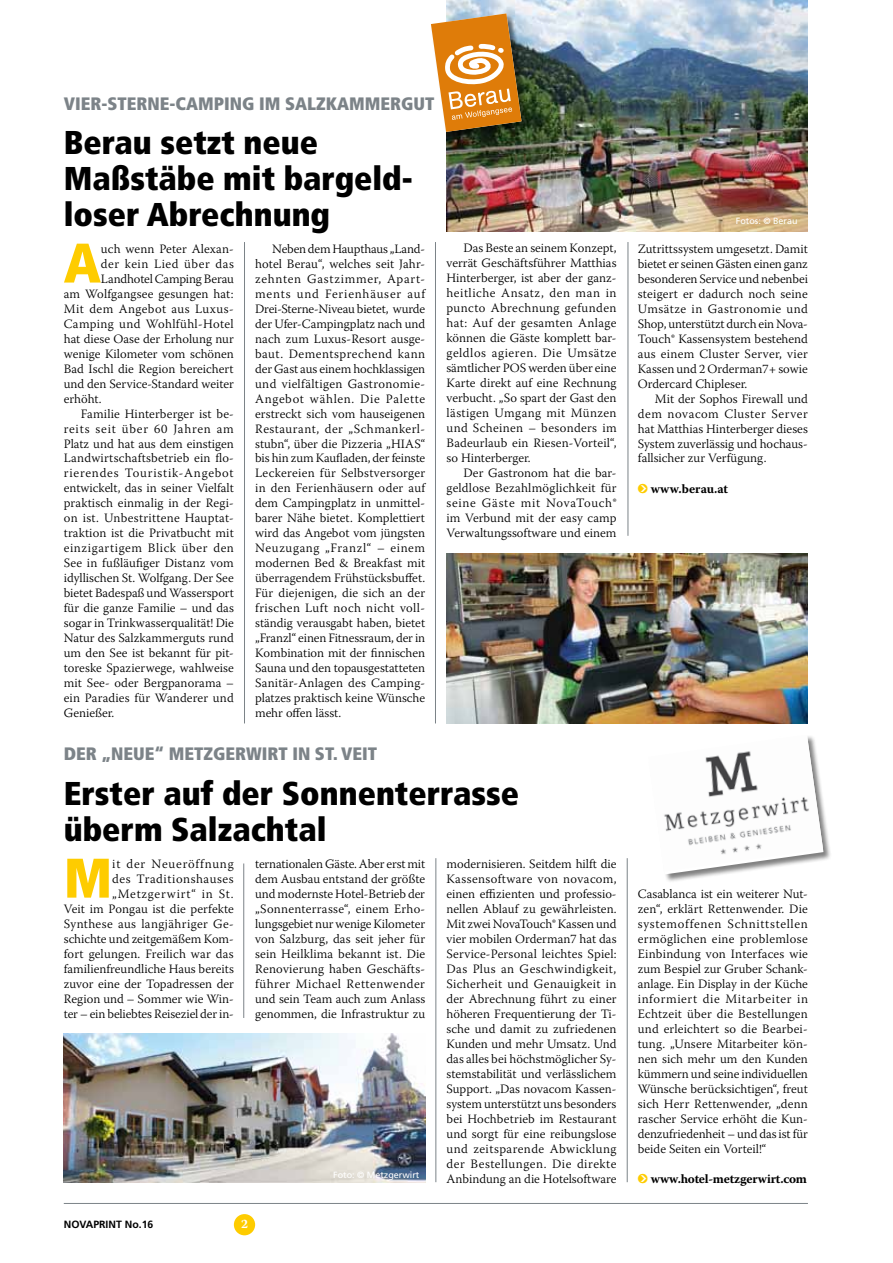
<style>
.page{position:relative;width:893px;height:1263px;background:#fff}
.page>*{position:absolute;margin:0;border:0;box-sizing:border-box;transform-origin:0 0}
.t1{font:900 condensed 55.8px "Frutiger";color:#fecc00}
.t2{font:900 condensed 33px/36px "Frutiger";color:#000}
.t3{font:900 condensed 18px "Frutiger";color:#7c8388}
.t4{font:300 12.75px/15px "Warnock Pro";letter-spacing:.005em;color:#000;text-align:justify}
.t5{font:300 12.75px "Warnock Pro";letter-spacing:.06em;color:#000}
.t6{font:700 12.75px "Warnock Pro";letter-spacing:-.005em;color:#000}
.t7{font:300 12.75px "Warnock Pro";letter-spacing:.045em;color:#000}
.t8{font:300 12.75px "Warnock Pro";letter-spacing:.03em;color:#000}
.t9{font:300 12.75px "Warnock Pro";letter-spacing:.035em;color:#000}
.t10{font:300 12.75px "Warnock Pro";letter-spacing:.04em;color:#000}
.t11{font:700 12.75px "Warnock Pro";color:#fff}
.t12{font:700 10.5px "Frutiger";color:#000}
.t13{font:9px "Frutiger";color:#fff}
.s1{font-family:"Arm Bol";font-weight:400;color:#fecc00}
</style>
<div class="page">
<hr style="left:64px;top:1203px;width:744px;height:1px;background:#7c8388">
<div style="left:234px;top:1214px;width:21px;height:21px;background:#fecc00;border-radius:50%"></div>
<hr style="left:627px;top:858px;width:1px;height:324px;background:#7c8388">
<hr style="left:435px;top:858px;width:1px;height:324px;background:#7c8388">
<hr style="left:243px;top:863px;width:1px;height:155px;background:#7c8388">
<img style="left:64px;top:1033px;width:361px;height:149px">
<div style="left:648px;top:734px;width:183px;height:149px;background:#000;opacity:.5"></div>
<svg style="left:648px;top:871px;width:175px;height:3px"></svg>
<img style="left:648px;top:735px;width:175px;height:136px">
<hr style="left:244px;top:242px;width:1px;height:481px;background:#7c8388">
<img style="left:446px;top:0;width:362px;height:231px">
<img style="left:446px;top:554px;width:362px;height:169px">
<hr style="left:435px;top:242px;width:1px;height:481px;background:#7c8388">
<hr style="left:628px;top:242px;width:1px;height:294px;background:#7c8388">
<div style="left:430px;top:13px;width:99px;height:127px;background:#000;opacity:.5"></div>
<svg style="left:431px;top:13px;width:90px;height:119px"></svg>
<h3 class="t3" style="left:64px;top:93px;width:372px">Vier-Sterne-Camping im Salzkammergut</h3>
<h2 class="t2" style="left:64px;top:125px;width:351px">Berau setzt neue<br>Maßstäbe mit bargeld&shy;loser Abrechnung</h2>
<h1 class="t1" style="left:64px;top:229px;width:38px">A</h1>
<p class="t4" style="left:101px;top:241px;width:134px">uch wenn Peter Alexan-</p>
<p class="t10" style="left:101px;top:256px;width:134px">der kein Lied über das</p>
<p class="t4" style="left:101px;top:271px;width:134px">Landhotel Camping Berau</p>
<p class="t4" style="left:64px;top:286px;width:171px">am Wolfgangsee gesungen hat:</p>
<p class="t9" style="left:64px;top:301px;width:172px">Mit dem Angebot aus Luxus-</p>
<p class="t8" style="left:64px;top:316px;width:171px">Camping und Wohlfühl-Hotel</p>
<p class="t4" style="left:64px;top:331px;width:172px">hat diese Oase der Erholung nur</p>
<p class="t4" style="left:64px;top:346px;width:172px">wenige Kilometer vom schönen</p>
<p class="t4" style="left:64px;top:361px;width:171px">Bad Ischl die Region bereichert</p>
<p class="t4" style="left:64px;top:376px;width:172px">und den Service-Standard weiter</p>
<p class="t4" style="left:64px;top:391px;width:39px">erhöht.</p>
<p class="t4" style="left:81px;top:406px;width:155px">Familie Hinterberger ist be-</p>
<p class="t5" style="left:64px;top:421px;width:172px">reits seit über 60 Jahren am</p>
<p class="t4" style="left:64px;top:436px;width:172px">Platz und hat aus dem einstigen</p>
<p class="t4" style="left:64px;top:451px;width:172px">Landwirtschaftsbetrieb ein flo-</p>
<p class="t5" style="left:64px;top:466px;width:171px">rierendes Touristik-Angebot</p>
<p class="t4" style="left:64px;top:481px;width:172px">entwickelt, das in seiner Vielfalt</p>
<p class="t4" style="left:64px;top:496px;width:172px">praktisch einmalig in der Regi-</p>
<p class="t4" style="left:64px;top:511px;width:172px">on ist. Unbestrittene Hauptat-</p>
<p class="t4" style="left:64px;top:526px;width:172px">traktion ist die Privatbucht mit</p>
<p class="t7" style="left:64px;top:541px;width:172px">einzigartigem Blick über den</p>
<p class="t4" style="left:64px;top:555px;width:171px">See in fußläufiger Distanz vom</p>
<p class="t4" style="left:64px;top:570px;width:172px">idyllischen St. Wolfgang. Der See</p>
<p class="t4" style="left:64px;top:585px;width:172px">bietet Badespaß und Wassersport</p>
<p class="t4" style="left:64px;top:600px;width:172px">für die ganze Familie – und das</p>
<p class="t4" style="left:64px;top:615px;width:172px">sogar in Trinkwasserqualität! Die</p>
<p class="t4" style="left:64px;top:630px;width:172px">Natur des Salzkammerguts rund</p>
<p class="t4" style="left:64px;top:645px;width:172px">um den See ist bekannt für pit-</p>
<p class="t4" style="left:64px;top:660px;width:172px">toreske Spazierwege, wahlweise</p>
<p class="t4" style="left:64px;top:675px;width:172px">mit See- oder Bergpanorama –</p>
<p class="t4" style="left:64px;top:690px;width:171px">ein Paradies für Wanderer und</p>
<p class="t4" style="left:64px;top:705px;width:52px">Genießer.</p>
<p class="t4" style="left:255px;top:241px;width:172px;text-indent:17px">Neben dem Haupthaus „Land&shy;hotel Berau“, welches seit Jahr&shy;zehnten Gastzimmer, Apart&shy;ments und Ferienhäuser auf Drei-Sterne-Niveau bietet, wurde der Ufer-Campingplatz nach und nach zum Luxus-Resort ausge&shy;baut. Dementsprechend kann der Gast aus einem hochklassigen und vielfältigen Gastronomie-Angebot wählen. Die Palette erstreckt sich vom hauseigenen Restaurant, der „Schmankerl&shy;stubn“, über die Pizzeria „HIAS“ bis hin zum Kaufladen, der feinste Leckereien für Selbstversorger in den Ferienhäusern oder auf dem Campingplatz in unmittel&shy;barer Nähe bietet. Komplettiert wird das Angebot vom jüngsten Neuzugang „Franzl“ – einem modernen Bed &amp; Breakfast mit überragendem Frühstücksbuffet.<br>Für diejenigen, die sich an der frischen Luft noch nicht voll&shy;ständig verausgabt haben, bietet „Franzl“ einen Fitnessraum, der in Kombination mit der finnischen Sauna und den topausgestatteten Sanitär-Anlagen des Camping&shy;platzes praktisch keine Wünsche mehr offen lässt.</p>
<p class="t4" style="left:446px;top:240px;width:172px;text-indent:17px">Das Beste an seinem Konzept, verrät Geschäftsführer Matthias Hinterberger, ist aber der ganz&shy;heitliche Ansatz, den man in puncto Abrechnung gefunden hat: Auf der gesamten Anlage können die Gäste komplett bar&shy;geldlos agieren. Die Umsätze sämtlicher POS werden über eine Karte direkt auf eine Rechnung verbucht. „So spart der Gast den lästigen Umgang mit Münzen und Scheinen – besonders im Badeurlaub ein Riesen-Vorteil“, so Hinterberger.</p>
<p class="t4" style="left:446px;top:465px;width:172px;text-indent:17px">Der Gastronom hat die bar&shy;geldlose Bezahlmöglichkeit für seine Gäste mit NovaTouch® im Verbund mit der easy camp Verwaltungssoftware und einem</p>
<h3 class="t3" style="left:64px;top:743px;width:315px">der „neue“ Metzgerwirt in St. Veit</h3>
<h2 class="t2" style="left:64px;top:775px;width:457px">Erster auf der Sonnenterrasse überm Salzachtal</h2>
<p class="t4" style="left:446px;top:856px;width:172px">modernisieren. Seitdem hilft die Kassensoftware von novacom, einen effizienten und professio&shy;nellen Ablauf zu gewährleisten.<br>Mit zwei NovaTouch® Kassen und vier mobilen Orderman7 hat das Service-Personal leichtes Spiel:<br>Das Plus an Geschwindigkeit, Sicherheit und Genauigkeit in der Abrechnung führt zu einer höheren Frequentierung der Ti&shy;sche und damit zu zufriedenen Kunden und mehr Umsatz. Und das alles bei höchstmöglicher Sy&shy;stemstabilität und verlässlichem Support. „Das novacom Kassen&shy;system unterstützt uns besonders bei Hochbetrieb im Restaurant und sorgt für eine reibungslose und zeitsparende Abwicklung der Bestellungen. Die direkte Anbindung an die Hotelsoftware</p>
<p class="t4" style="left:64px;top:856px;width:172px;text-align:right">it der Neueröffnung<br>des Traditionshauses „Metzgerwirt“ in St.<br>Veit im Pongau ist die perfekte<br>Synthese aus langjähriger Ge&shy;schichte und zeitgemäßem Kom&shy;fort gelungen. Freilich war das familienfreundliche Haus bereits zuvor eine der Topadressen der<br>Region und – Sommer wie Win&shy;ter – ein beliebtes Reiseziel der in-</p>
<p class="t4" style="left:255px;top:856px;width:172px">ternationalen Gäste. Aber erst mit dem Ausbau entstand der größte und modernste Hotel-Betrieb der „Sonnenterrasse“, einem Erho&shy;lungsgebiet nur wenige Kilometer von Salzburg, das seit jeher für sein Heilklima bekannt ist. Die Renovierung haben Geschäfts&shy;führer Michael Rettenwender und sein Team auch zum Anlass genommen, die Infrastruktur zu</p>
<h1 class="t1" style="left:64px;top:844px;width:43px">M</h1>
<p class="t13" style="left:333px;top:1169px;width:88px">Foto: © Metzgerwirt</p>
<p class="t12" style="left:64px;top:1218px;width:91px">NOVAPRINT NO.16</p>
<p class="t11" style="left:241px;top:1216px;width:8px">2</p>
<p class="t13" style="left:736px;top:216px;width:63px">Fotos: © Berau</p>
<p class="t4" style="left:638px;top:241px;width:172px">Zutrittssystem umgesetzt. Damit bietet er seinen Gästen einen ganz besonderen Service und nebenbei steigert er dadurch noch seine Umsätze in Gastronomie und Shop, unterstützt durch ein Nova-Touch® Kassensystem bestehend aus einem Cluster Server, vier Kassen und 2 Orderman7+ sowie Ordercard Chipleser.</p>
<p class="t4" style="left:638px;top:391px;width:172px;text-indent:17px">Mit der Sophos Firewall und dem novacom Cluster Server hat Matthias Hinterberger dieses System zuverlässig und hochaus&shy;fallsicher zur Verfügung.</p>
<p class="t6" style="left:638px;top:481px;width:92px"><span class="s1">ç</span> www.berau.at</p>
<p class="t4" style="left:638px;top:886px;width:172px">Casablanca ist ein weiterer Nut&shy;zen“, erklärt Rettenwender. Die systemoffenen Schnittstellen ermöglichen eine problemlose Einbindung von Interfaces wie zum Bespiel zur Gruber Schank&shy;anlage. Ein Display in der Küche informiert die Mitarbeiter in Echtzeit über die Bestellungen und erleichtert so die Bearbei&shy;tung. „Unsere Mitarbeiter kön&shy;nen sich mehr um den Kunden kümmern und seine individuellen Wünsche berücksichtigen“, freut sich Herr Rettenwender, „denn rascher Service erhöht die Kun&shy;denzufriedenheit – und das ist für beide Seiten ein Vorteil!“</p>
<p class="t6" style="left:638px;top:1171px;width:171px"><span class="s1">ç</span> www.hotel-metzgerwirt.com</p>
</div>
